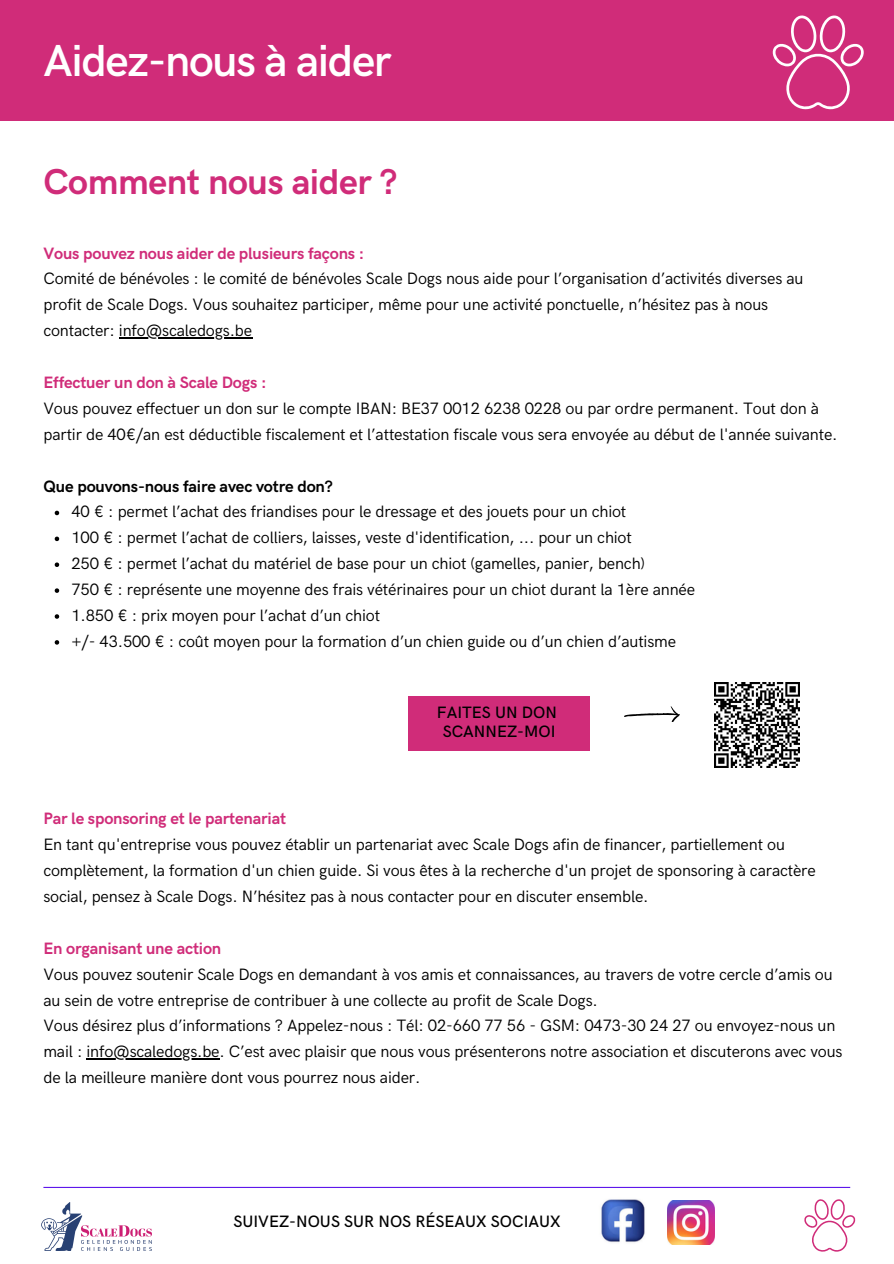
<style>
.page{position:relative;width:894px;height:1264px;background:#fff}
.page>*{position:absolute;margin:0;border:0;box-sizing:border-box;transform-origin:0 0}
.t1{font:600 45px "HK Grotesk";letter-spacing:-.03em;color:#fff}
.t2{font:700 36px "HK Grotesk";letter-spacing:-.01em;color:#d02c79}
.t3{font:16.5px/25.8px "HK Grotesk";letter-spacing:-.01em;color:#000}
.t4{font:700 16.5px "HK Grotesk";letter-spacing:-.01em;color:#d02c79}
.t5{font:500 16.5px/19.2px "HK Grotesk";color:#000;text-align:center}
.t6{font:700 16.5px "HK Grotesk";letter-spacing:-.01em;color:#000}
.s1{font-weight:700;color:#d02c79}
</style>
<div class="page">
<div style="left:0;top:0;width:893px;height:121px;background:#d02c79"></div>
<svg style="left:772px;top:15px;width:91px;height:95px"></svg>
<hr style="left:43px;top:1186px;width:807px;height:1px;background:#5e17eb">
<img style="left:601px;top:1199px;width:44px;height:44px">
<img style="left:667px;top:1200px;width:47px;height:44px">
<svg style="left:804px;top:1199px;width:51px;height:52px"></svg>
<hr style="left:119px;top:337px;width:133px;height:1px;background:#000">
<svg style="left:55px;top:510px;width:4px;height:5px"></svg>
<svg style="left:55px;top:536px;width:4px;height:5px"></svg>
<svg style="left:55px;top:562px;width:4px;height:5px"></svg>
<svg style="left:55px;top:588px;width:4px;height:5px"></svg>
<svg style="left:55px;top:614px;width:4px;height:4px"></svg>
<svg style="left:55px;top:640px;width:4px;height:4px"></svg>
<hr style="left:86px;top:1058px;width:133px;height:1px;background:#000">
<img style="left:714px;top:682px;width:85px;height:85px">
<div style="left:408px;top:696px;width:181px;height:54px;background:#d02c79"></div>
<img style="left:42px;top:1202px;width:109px;height:48px">
<svg style="left:624px;top:706px;width:56px;height:16px"></svg>
<p class="t1" style="left:43px;top:35px;width:350px">Aidez-nous à aider</p>
<h2 class="t2" style="left:43px;top:162px;width:355px">Comment nous aider ?</h2>
<p class="t4" style="left:43px;top:244px;width:322px">Vous pouvez nous aider de plusieurs façons :</p>
<p class="t3" style="left:43px;top:266px;width:761px">Comité de bénévoles : le comité de bénévoles Scale Dogs nous aide pour l’organisation d’activités diverses au profit de Scale Dogs. Vous souhaitez participer, même pour une activité ponctuelle, n’hésitez pas à nous contacter: info@scaledogs.be</p>
<p class="t3" style="left:43px;top:370px;width:795px"><span class="s1">Effectuer un don à Scale Dogs :<br></span>Vous pouvez effectuer un don sur le compte IBAN: BE37 0012 6238 0228 ou par ordre permanent. Tout don à partir de 40€/an est déductible fiscalement et l’attestation fiscale vous sera envoyée au début de l'année suivante.</p>
<p class="t6" style="left:43px;top:476px;width:291px">Que pouvons-nous faire avec votre don?</p>
<h4 class="t3" style="left:71px;top:499px;width:556px">40 € : permet l’achat des friandises pour le dressage et des jouets pour un chiot</h4>
<p class="t3" style="left:71px;top:525px;width:561px">100 € : permet l’achat de colliers, laisses, veste d'identification, ... pour un chiot</p>
<p class="t3" style="left:71px;top:551px;width:575px">250 € : permet l’achat du matériel de base pour un chiot (gamelles, panier, bench)</p>
<p class="t3" style="left:71px;top:577px;width:625px">750 € : représente une moyenne des frais vétérinaires pour un chiot durant la 1ère année</p>
<p class="t3" style="left:71px;top:603px;width:310px">1.850 € : prix moyen pour l’achat d’un chiot</p>
<p class="t3" style="left:71px;top:629px;width:606px">+/- 43.500 € : coût moyen pour la formation d’un chien guide ou d’un chien d’autisme</p>
<p class="t5" style="left:437px;top:703px;width:122px">FAITES UN DON<br>SCANNEZ-MOI</p>
<p class="t4" style="left:43px;top:809px;width:244px">Par le sponsoring et le partenariat</p>
<h3 class="t3" style="left:43px;top:832px;width:773px">En tant qu'entreprise vous pouvez établir un partenariat avec Scale Dogs afin de financer, partiellement ou complètement, la formation d'un chien guide. Si vous êtes à la recherche d'un projet de sponsoring à caractère social, pensez à Scale Dogs. N’hésitez pas à nous contacter pour en discuter ensemble.</h3>
<p class="t4" style="left:43px;top:938px;width:179px">En organisant une action</p>
<p class="t3" style="left:43px;top:961px;width:790px">Vous pouvez soutenir Scale Dogs en demandant à vos amis et connaissances, au travers de votre cercle d’amis ou au sein de votre entreprise de contribuer à une collecte au profit de Scale Dogs.</p>
<p class="t3" style="left:43px;top:1013px;width:800px">Vous désirez plus d’informations ? Appelez-nous : Tél: 02-660 77 56 - GSM: 0473-30 24 27 ou envoyez-nous un mail : info@scaledogs.be. C’est avec plaisir que nous vous présenterons notre association et discuterons avec vous</p>
<p class="t3" style="left:43px;top:1065px;width:378px">de la meilleure manière dont vous pourrez nous aider.</p>
<h1 class="t5" style="left:233px;top:1212px;width:328px">SUIVEZ-NOUS SUR NOS RÉSEAUX SOCIAUX</h1>
</div>
